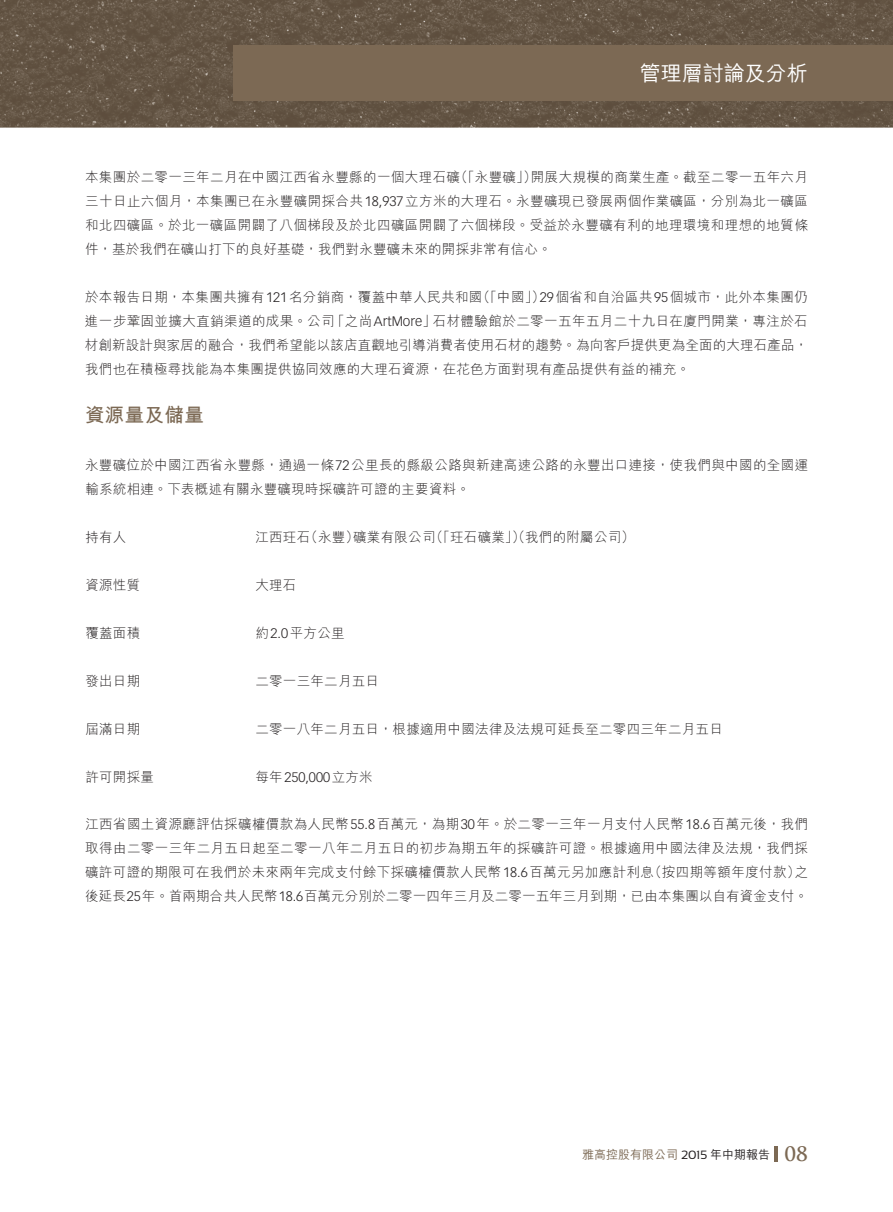
<style>
.page{position:relative;width:893px;height:1212px;background:#fff}
.page>*{position:absolute;margin:0;border:0;box-sizing:border-box;transform-origin:0 0}
.t1{font:500 21px "M Hei HK";color:#fff}
.t2{font:700 19.5px "M Hei HK";letter-spacing:.02em;color:#7c6954}
.t3{font:700 19.5px "Trajan Pro";color:#7c6954}
.t4{font:300 13.5px/24px "M Hei HK";letter-spacing:.03em;color:#231f20}
.t5{font:300 13.5px/24px "M Hei HK";letter-spacing:.01em;color:#231f20}
.t6{font:300 13.5px "Vectora LT Std";color:#231f20}
.t7{font:500 12px "M Hei HK";color:#7c6954}
.s1{font-family:"Vectora LT Std"}
.s2{font-family:"M Hei HK"}
.s3{font-family:"Sansation";font-weight:400;color:#231f20}
.s4{color:#231f20}
</style>
<div class="page">
<img style="left:0;top:0;width:893px;height:1162px">
<div style="left:234px;top:45px;width:659px;height:56px;background:#7c6954"></div>
<hr style="left:775px;top:1146px;width:3px;height:16px;background:#7c6954">
<h1 class="t1" style="left:640px;top:58px;width:170px">管理層討論及分析</h1>
<p class="t4" style="left:454px;top:165px;width:84px">（「永豐礦」）</p>
<p class="t4" style="left:85px;top:165px;width:725px">本集團於二零一三年二月在中國江西省永豐縣的一個大理石礦<br>三十日止六個月，本集團已在永豐礦開採合共<span class="s1">18,937</span>立方米的大理石。永豐礦現已發展兩個作業礦區，分別為北一礦區和北四礦區。於北一礦區開闢了八個梯段及於北四礦區開闢了六個梯段。受益於永豐礦有利的地理環境和理想的地質條件，基於我們在礦山打下的良好基礎，我們對永豐礦未來的開採非常有信心。</p>
<p class="t4" style="left:540px;top:285px;width:269px"><span class="s1">29</span>個省和自治區共<span class="s1">95</span>個城市，此外本集團仍</p>
<p class="t4" style="left:531px;top:165px;width:279px">開展大規模的商業生產。截至二零一五年六月</p>
<p class="t4" style="left:433px;top:285px;width:377px;text-indent:-348px">於本報告日期，本集團共擁有<span class="s1">121</span>名分銷商，覆蓋中華人民共和國<br>石材體驗館於二零一五年五月二十九日在廈門開業，專注於石</p>
<p class="t4" style="left:477px;top:285px;width:70px">（「中國」）</p>
<p class="t4" style="left:85px;top:309px;width:725px">進一步鞏固並擴大直銷渠道的成果。公司<br>材創新設計與家居的融合，我們希望能以該店直觀地引導消費者使用石材的趨勢。為向客戶提供更為全面的大理石產品，我們也在積極尋找能為本集團提供協同效應的大理石資源，在花色方面對現有產品提供有益的補充。</p>
<h2 class="t2" style="left:85px;top:401px;width:120px">資源量及儲量</h2>
<p class="t4" style="left:85px;top:453px;width:725px">永豐礦位於中國江西省永豐縣，通過一條<span class="s1">72</span>公里長的縣級公路與新建高速公路的永豐出口連接，使我們與中國的全國運輸系統相連。下表概述有關永豐礦現時採礦許可證的主要資料。</p>
<p class="t4" style="left:430px;top:525px;width:206px">（「玨石礦業」）（我們的附屬公司(</p>
<p class="t6" style="left:331px;top:314px;width:106px"><span class="s2">「之尚</span>ArtMore<span class="s2">」</span></p>
<p class="t4" style="left:305px;top:525px;width:56px">（永豐）</p>
<p class="t4" style="left:353px;top:525px;width:84px">礦業有限公司</p>
<p class="t4" style="left:85px;top:525px;width:43px">持有人</p>
<p class="t4" style="left:255px;top:525px;width:56px">江西玨石</p>
<p class="t4" style="left:85px;top:573px;width:56px">資源性質</p>
<p class="t4" style="left:255px;top:573px;width:43px">大理石</p>
<p class="t4" style="left:85px;top:621px;width:56px">覆蓋面積</p>
<p class="t4" style="left:255px;top:621px;width:91px">約<span class="s1">2.0</span>平方公里</p>
<p class="t4" style="left:85px;top:669px;width:56px">發出日期</p>
<p class="t4" style="left:255px;top:669px;width:125px">二零一三年二月五日</p>
<p class="t4" style="left:85px;top:717px;width:56px">屆滿日期</p>
<p class="t4" style="left:255px;top:717px;width:469px">二零一八年二月五日，根據適用中國法律及法規可延長至二零四三年二月五日</p>
<p class="t6" style="left:255px;top:770px;width:119px"><span class="s2">每年</span> 250,000<span class="s2">立方米</span></p>
<p class="t4" style="left:85px;top:765px;width:70px">許可開採量</p>
<p class="t4" style="left:85px;top:811px;width:724px;text-align:right">江西省國土資源廳評估採礦權價款為人民幣<span class="s1">55.8</span>百萬元，為期<span class="s1">30</span>年。於二零一三年一月支付人民幣<span class="s1">18.6</span>百萬元後，我們取得由二零一三年二月五日起至二零一八年二月五日的初步為期五年的採礦許可證。根據適用中國法律及法規，我們採（按四期等額年度付款之）</p>
<p class="t5" style="left:85px;top:859px;width:724px">礦許可證的期限可在我們於未來兩年完成支付餘下採礦權價款人民幣<span class="s1">18.6</span>百萬元另加應計利息<br>後延長<span class="s1">25</span>年。首兩期合共人民幣<span class="s1">18.6</span>百萬元分別於二零一四年三月及二零一五年三月到期，已由本集團以自有資金支付。</p>
<p class="t7" style="left:582px;top:1146px;width:190px">雅高控股有限公司 <span class="s3">2015</span> <span class="s4">年中期報告</span></p>
<h2 class="t3" style="left:784px;top:1142px;width:25px">08</h2>
</div>
